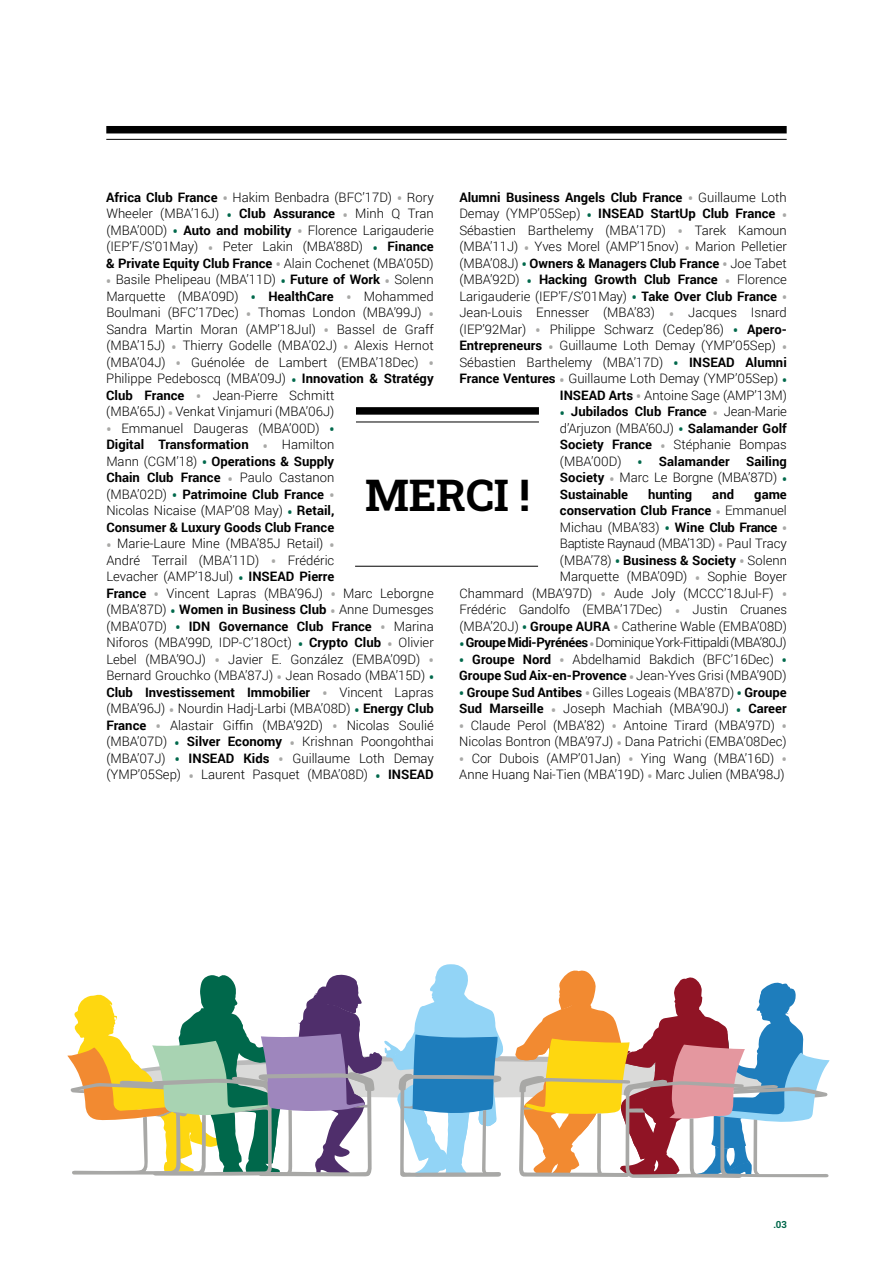
<style>
.page{position:relative;width:893px;height:1263px;background:#fff}
.page>*{position:absolute;margin:0;border:0;box-sizing:border-box;transform-origin:0 0}
.t1{font:700 43.5px "Roboto Slab";letter-spacing:-.005em;color:#000}
.t2{font:300 13.05px/16.5px "Roboto";color:#000}
.t3{font:700 13.05px/16.5px "Roboto";color:#000;text-align:justify}
.t4{font:300 13.05px "Roboto";letter-spacing:-.03em;color:#000}
.t5{font:700 9.75px "Roboto Slab";color:#00684b}
.s1{font-weight:700}
.s2{font-weight:900;color:#a8a8a6}
.s3{font-weight:900;color:#00684b}
.s4{font-weight:300}
</style>
<div class="page">
<div style="left:106px;top:126px;width:681px;height:7px;background:#000"></div>
<hr style="left:106px;top:139px;width:681px;height:1px;background:#000">
<div style="left:356px;top:407px;width:183px;height:8px;background:#000"></div>
<hr style="left:356px;top:422px;width:183px;height:1px;background:#000">
<hr style="left:355px;top:566px;width:183px;height:1px;background:#000">
<svg style="left:67px;top:964px;width:763px;height:214px"></svg>
<p class="t2" style="left:106px;top:188px;width:329px;text-align:justify"><span class="s1">Africa Club France</span> <span class="s2">•</span> Hakim Benbadra (BFC’17D) <span class="s2">•</span> Rory Wheeler (MBA’16J) <span class="s3">•</span> <span class="s1">Club Assurance</span> <span class="s2">•</span> Minh Q Tran (MBA’00D) <span class="s3">•</span> <span class="s1">Auto and mobility</span> <span class="s2">•</span> Florence Larigauderie (IEP’F/S’01May) <span class="s2">•</span> Peter Lakin (MBA’88D) <span class="s3">•</span> <span class="s1">Finance &amp; Private Equity Club France</span> <span class="s2">•</span> Alain Cochenet (MBA’05D)</p>
<p class="t2" style="left:106px;top:271px;width:329px"><span class="s2">•</span> Basile Phelipeau (MBA’11D) <span class="s3">•</span> <span class="s1">Future of Work</span> <span class="s2">•</span> Solenn Marquette (MBA’09D) <span class="s3">•</span> <span class="s1">HealthCare</span> <span class="s2">•</span> Mohammed Boulmani (BFC’17Dec) <span class="s2">•</span> Thomas London (MBA’99J) <span class="s2">• </span>Sandra Martin Moran (AMP’18Jul) <span class="s2">•</span> Bassel de Graff (MBA’15J) <span class="s2">•</span> Thierry Godelle (MBA’02J) <span class="s2">•</span> Alexis Hernot (MBA’04J) <span class="s2">•</span> Guénolée de Lambert (EMBA’18Dec) <span class="s2">• </span>Philippe Pedeboscq (MBA’09J) <span class="s3">•</span> <span class="s1">Innovation &amp; Stratégy Club France</span> <span class="s2">•</span> Jean-Pierre Schmitt<br>(MBA’65J) <span class="s2">•</span> Venkat Vinjamuri (MBA’06J)</p>
<p class="t3" style="left:106px;top:419px;width:230px"><span class="s2">•</span> <span class="s4">Emmanuel Daugeras (MBA’00D)</span> <span class="s3">• </span>Digital Transformation <span class="s2">•</span> <span class="s4">Hamilton Mann (CGM’18)</span> <span class="s3">•</span> Operations &amp; Supply Chain Club France <span class="s2">•</span> <span class="s4">Paulo Castanon (MBA’02D)</span> <span class="s3">•</span> Patrimoine Club France <span class="s2">• </span><span class="s4">Nicolas Nicaise (MAP’08 May)</span> <span class="s3">•</span> Retail, Consumer &amp; Luxury Goods Club France</p>
<p class="t2" style="left:106px;top:535px;width:329px"><span class="s2">•</span> Marie-Laure Mine (MBA’85J Retail) <span class="s2">•<br></span>André Terrail (MBA’11D) <span class="s2">•</span> Frédéric<br>Levacher (AMP’18Jul) <span class="s3">•</span> <span class="s1">INSEAD Pierre<br>France</span> <span class="s2">•</span> Vincent Lapras (MBA’96J) <span class="s2">•</span> Marc Leborgne (MBA’87D) <span class="s3">•</span> <span class="s1">Women in Business Club</span> <span class="s2">•</span> Anne Dumesges (MBA’07D) <span class="s3">•</span> <span class="s1">IDN Governance Club France</span> <span class="s2">•</span> Marina Niforos (MBA’99D, IDP-C’18Oct) <span class="s3">•</span> <span class="s1">Crypto Club</span> <span class="s2">•</span> Olivier Lebel (MBA’9OJ) <span class="s2">•</span> Javier E. González (EMBA’09D) <span class="s2">• </span>Bernard Grouchko (MBA’87J) <span class="s2">•</span> Jean Rosado (MBA’15D) <span class="s3">• </span><span class="s1">Club Investissement Immobilier</span> <span class="s2">•</span> Vincent Lapras (MBA’96J) <span class="s2">•</span> Nourdin Hadj-Larbi (MBA’08D) <span class="s3">•</span> <span class="s1">Energy Club France</span> <span class="s2">•</span> Alastair Giffin (MBA’92D) <span class="s2">•</span> Nicolas Soulié (MBA’07D) <span class="s3">•</span> <span class="s1">Silver Economy</span> <span class="s2">•</span> Krishnan Poongohthai (MBA’07J) <span class="s3">•</span> <span class="s1">INSEAD Kids</span> <span class="s2">•</span> Guillaume Loth Demay (YMP’05Sep) <span class="s2">•</span> Laurent Pasquet (MBA’08D) <span class="s3">•</span> <span class="s1">INSEAD</span></p>
<p class="t2" style="left:459px;top:188px;width:329px;text-align:right"><span class="s1">Alumni Business Angels Club France</span> <span class="s2">•</span> Guillaume Loth Demay (YMP’05Sep) <span class="s3">•</span> <span class="s1">INSEAD StartUp Club France</span> <span class="s2">• </span>Sébastien Barthelemy (MBA’17D) <span class="s2">•</span> Tarek Kamoun (MBA’11J) <span class="s2">•</span> Yves Morel (AMP’15nov) <span class="s2">•</span> Marion Pelletier (MBA’08J) <span class="s3">•</span> <span class="s1">Owners &amp; Managers Club France</span> <span class="s2">•</span> Joe Tabet (MBA’92D) <span class="s3">•</span> <span class="s1">Hacking Growth Club France</span> <span class="s2">•</span> Florence Larigauderie (IEP’F/S’01May) <span class="s3">•</span> <span class="s1">Take Over Club France</span> <span class="s2">• </span>Jean-Louis Ennesser (MBA’83) <span class="s2">•</span> Jacques Isnard (IEP’92Mar) <span class="s2">•</span> Philippe Schwarz (Cedep’86) <span class="s3">•</span> <span class="s1">Apero-Entrepreneurs</span> <span class="s2">•</span> Guillaume Loth Demay (YMP’05Sep) <span class="s2">• </span>Sébastien Barthelemy (MBA’17D) <span class="s3">•</span> <span class="s1">INSEAD Alumni France Ventures</span> <span class="s2">•</span> Guillaume Loth Demay (YMP’05Sep) <span class="s3">• </span><span class="s1">INSEAD Arts</span> <span class="s2">•</span> Antoine Sage (AMP’13M)</p>
<p class="t2" style="left:560px;top:403px;width:229px;text-align:justify"><span class="s3">•</span> <span class="s1">Jubilados Club France</span> <span class="s2">•</span> Jean-Marie d’Arjuzon (MBA’60J) <span class="s3">•</span> <span class="s1">Salamander Golf Society France</span> <span class="s2">•</span> Stéphanie Bompas (MBA’00D) <span class="s3">•</span></p>
<p class="t3" style="left:560px;top:452px;width:228px;text-indent:186px">Sailing Society <span class="s2">•</span> <span class="s4">Marc Le Borgne (MBA’87D)</span> <span class="s3">• </span>Sustainable</p>
<p class="t3" style="left:659px;top:452px;width:72px">Salamander</p>
<h1 class="t1" style="left:365px;top:466px;width:166px">MERCI !</h1>
<p class="t3" style="left:648px;top:485px;width:46px">hunting</p>
<p class="t3" style="left:712px;top:485px;width:23px">and</p>
<p class="t2" style="left:459px;top:485px;width:329px;text-align:right"><span class="s1">game<br>conservation Club France</span> <span class="s2">•</span> Emmanuel<br>Michau (MBA’83) <span class="s3">•</span> <span class="s1">Wine Club France</span> <span class="s2">•<br></span>Baptiste Raynaud (MBA’13D) <span class="s2">•</span> Paul Tracy<br>(MBA’78) <span class="s3">•</span> <span class="s1">Business &amp; Society</span> <span class="s2">•</span> Solenn<br>Marquette (MBA’09D) <span class="s2">•</span> Sophie Boyer<br>Chammard (MBA’97D) <span class="s2">•</span> Aude Joly (MCCC’18Jul-F) <span class="s2">• </span>Frédéric Gandolfo (EMBA’17Dec) <span class="s2">•</span> Justin Cruanes (MBA’20J) <span class="s3">•</span> <span class="s1">Groupe AURA</span> <span class="s2">•</span> Catherine Wable (EMBA’08D)</p>
<p class="t4" style="left:460px;top:634px;width:329px"><span class="s3">•</span><span class="s1">Groupe Midi-Pyrénées</span> <span class="s2">•</span>Dominique York-Fittipaldi (MBA’80J)</p>
<p class="t2" style="left:459px;top:650px;width:329px"><span class="s3">•</span> <span class="s1">Groupe Nord</span> <span class="s2">•</span> Abdelhamid Bakdich (BFC’16Dec) <span class="s3">•<br></span><span class="s1">Groupe Sud Aix-en-Provence</span> <span class="s2">•</span> Jean-Yves Grisi (MBA’90D)</p>
<p class="t2" style="left:459px;top:683px;width:329px"><span class="s3">•</span> <span class="s1">Groupe Sud Antibes</span> <span class="s2">•</span> Gilles Logeais (MBA’87D) <span class="s3">•</span> <span class="s1">Groupe<br>Sud Marseille</span> <span class="s2">•</span> Joseph Machiah (MBA’90J) <span class="s3">•</span> <span class="s1">Career</span></p>
<p class="t2" style="left:459px;top:716px;width:329px"><span class="s2">•</span> Claude Perol (MBA’82) <span class="s2">•</span> Antoine Tirard (MBA’97D) <span class="s2">•<br></span>Nicolas Bontron (MBA’97J) <span class="s2">•</span> Dana Patrichi (EMBA’08Dec)</p>
<p class="t2" style="left:459px;top:749px;width:329px"><span class="s2">•</span> Cor Dubois (AMP’01Jan) <span class="s2">•</span> Ying Wang (MBA’16D) <span class="s2">•<br></span>Anne Huang Nai-Tien (MBA’19D) <span class="s2">•</span> Marc Julien (MBA’98J)</p>
<p class="t5" style="left:773px;top:1218px;width:15px">.03</p>
</div>
